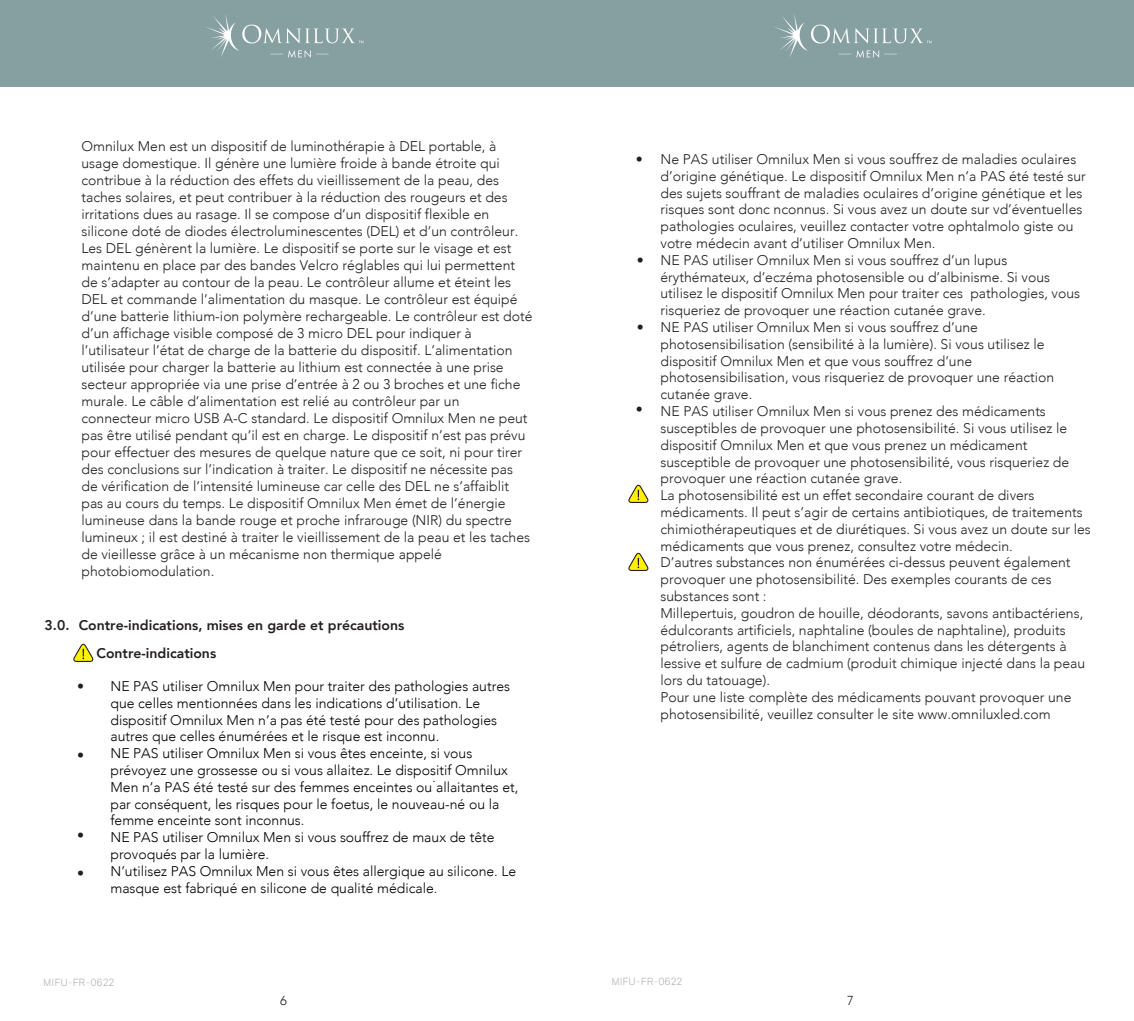
<style>
.page{position:relative;width:1134px;height:1021px;background:#fff}
.page>*{position:absolute;margin:0;border:0;box-sizing:border-box;transform-origin:0 0}
.t1{font:300 14px/16.8px "Avenir";color:#231f20}
.t2{font:300 14px/17px "Avenir";color:#221e1f}
.t3{font:300 14px/16.8px "Avenir";color:#000}
.t4{font:800 14px "Avenir";color:#231f20}
.t5{font:300 13px "Avenir";color:#231f20}
.t6{font:300 10px "Neufile Grotesk";color:#aaa}
</style>
<div class="page">
<svg style="left:628px;top:553px;width:21px;height:18px"></svg>
<img style="left:767px;top:0;width:170px;height:62px">
<img style="left:199px;top:0;width:169px;height:62px">
<svg style="left:628px;top:485px;width:21px;height:18px"></svg>
<svg style="left:73px;top:643px;width:21px;height:19px"></svg>
<p class="t2" style="left:81px;top:137px;width:453px">Omnilux Men est un dispositif de luminothérapie à DEL portable, à usage domestique. Il génère une lumière froide à bande étroite qui contribue à la réduction des effets du vieillissement de la peau, des taches solaires, et peut contribuer à la réduction des rougeurs et des irritations dues au rasage. Il se compose d’un dispositif flexible en silicone doté de diodes électroluminescentes (DEL) et d’un contrôleur.<br>Les DEL génèrent la lumière. Le dispositif se porte sur le visage et est maintenu en place par des bandes Velcro réglables qui lui permettent de s’adapter au contour de la peau. Le contrôleur allume et éteint les DEL et commande l’alimentation du masque. Le contrôleur est équipé d’une batterie lithium-ion polymère rechargeable. Le contrôleur est doté d’un affichage visible composé de 3 micro DEL pour indiquer à l’utilisateur l’état de charge de la batterie du dispositif. L’alimentation utilisée pour charger la batterie au lithium est connectée à une prise secteur appropriée via une prise d’entrée à 2 ou 3 broches et une fiche murale. Le câble d’alimentation est relié au contrôleur par un connecteur micro USB A-C standard. Le dispositif Omnilux Men ne peut pas être utilisé pendant qu’il est en charge. Le dispositif n’est pas prévu pour effectuer des mesures de quelque nature que ce soit, ni pour tirer des conclusions sur l’indication à traiter. Le dispositif ne nécessite pas de vérification de l’intensité lumineuse car celle des DEL ne s’affaiblit pas au cours du temps. Le dispositif Omnilux Men émet de l’énergie lumineuse dans la bande rouge et proche infrarouge (NIR) du spectre lumineux ; il est destiné à traiter le vieillissement de la peau et les taches de vieillesse grâce à un mécanisme non thermique appelé photobiomodulation.</p>
<p class="t4" style="left:45px;top:614px;width:361px">3.0. Contre-indications, mises en garde et précautions</p>
<p class="t1" style="left:77px;top:678px;width:8px">•</p>
<p class="t1" style="left:77px;top:746px;width:8px">•</p>
<p class="t1" style="left:77px;top:826px;width:8px">•</p>
<p class="t1" style="left:77px;top:864px;width:8px">•</p>
<p class="t4" style="left:96px;top:642px;width:121px">Contre-indications</p>
<p class="t3" style="left:110px;top:677px;width:410px">NE PAS utiliser Omnilux Men pour traiter des pathologies autres que celles mentionnées dans les indications d’utilisation. Le dispositif Omnilux Men n’a pas été testé pour des pathologies autres que celles énumérées et le risque est inconnu.<br>NE PAS utiliser Omnilux Men si vous êtes enceinte, si vous prévoyez une grossesse ou si vous allaitez. Le dispositif Omnilux Men n’a PAS été testé sur des femmes enceintes ou allaitantes et, par conséquent, les risques pour le foetus, le nouveau-né ou la femme enceinte sont inconnus.<br>NE PAS utiliser Omnilux Men si vous souffrez de maux de tête provoqués par la lumière.<br>N’utilisez PAS Omnilux Men si vous êtes allergique au silicone. Le masque est fabriqué en silicone de qualité médicale.</p>
<p class="t1" style="left:636px;top:151px;width:8px">•</p>
<p class="t1" style="left:637px;top:251px;width:8px">•</p>
<p class="t1" style="left:637px;top:319px;width:8px">•</p>
<p class="t1" style="left:636px;top:401px;width:8px">•</p>
<p class="t1" style="left:660px;top:151px;width:432px">Ne PAS utiliser Omnilux Men si vous souffrez de maladies oculaires d’origine génétique. Le dispositif Omnilux Men n’a PAS été testé sur des sujets souffrant de maladies oculaires d’origine génétique et les risques sont donc nconnus. Si vous avez un doute sur vd’éventuelles pathologies oculaires, veuillez contacter votre ophtalmolo giste ou votre médecin avant d’utiliser Omnilux Men.<br>NE PAS utiliser Omnilux Men si vous souffrez d’un lupus érythémateux, d’eczéma photosensible ou d’albinisme. Si vous utilisez le dispositif Omnilux Men pour traiter ces pathologies, vous risqueriez de provoquer une réaction cutanée grave.<br>NE PAS utiliser Omnilux Men si vous souffrez d’une photosensibilisation (sensibilité à la lumière). Si vous utilisez le dispositif Omnilux Men et que vous souffrez d’une photosensibilisation, vous risqueriez de provoquer une réaction cutanée grave.<br>NE PAS utiliser Omnilux Men si vous prenez des médicaments susceptibles de provoquer une photosensibilité. Si vous utilisez le dispositif Omnilux Men et que vous prenez un médicament susceptible de provoquer une photosensibilité, vous risqueriez de provoquer une réaction cutanée grave.<br>La photosensibilité est un effet secondaire courant de divers médicaments. Il peut s’agir de certains antibiotiques, de traitements chimiothérapeutiques et de diurétiques. Si vous avez un doute sur les médicaments que vous prenez, consultez votre médecin.<br>D’autres substances non énumérées ci-dessus peuvent également provoquer une photosensibilité. Des exemples courants de ces substances sont :<br>Millepertuis, goudron de houille, déodorants, savons antibactériens, édulcorants artificiels, naphtaline (boules de naphtaline), produits pétroliers, agents de blanchiment contenus dans les détergents à lessive et sulfure de cadmium (produit chimique injecté dans la peau lors du tatouage).<br>Pour une liste complète des médicaments pouvant provoquer une photosensibilité, veuillez consulter le site www.omniluxled.com</p>
<p class="t6" style="left:43px;top:976px;width:73px">MIFU-FR-0622</p>
<p class="t6" style="left:611px;top:975px;width:73px">MIFU-FR-0622</p>
<p class="t5" style="left:280px;top:992px;width:8px">6</p>
<p class="t5" style="left:847px;top:992px;width:8px">7</p>
</div>
